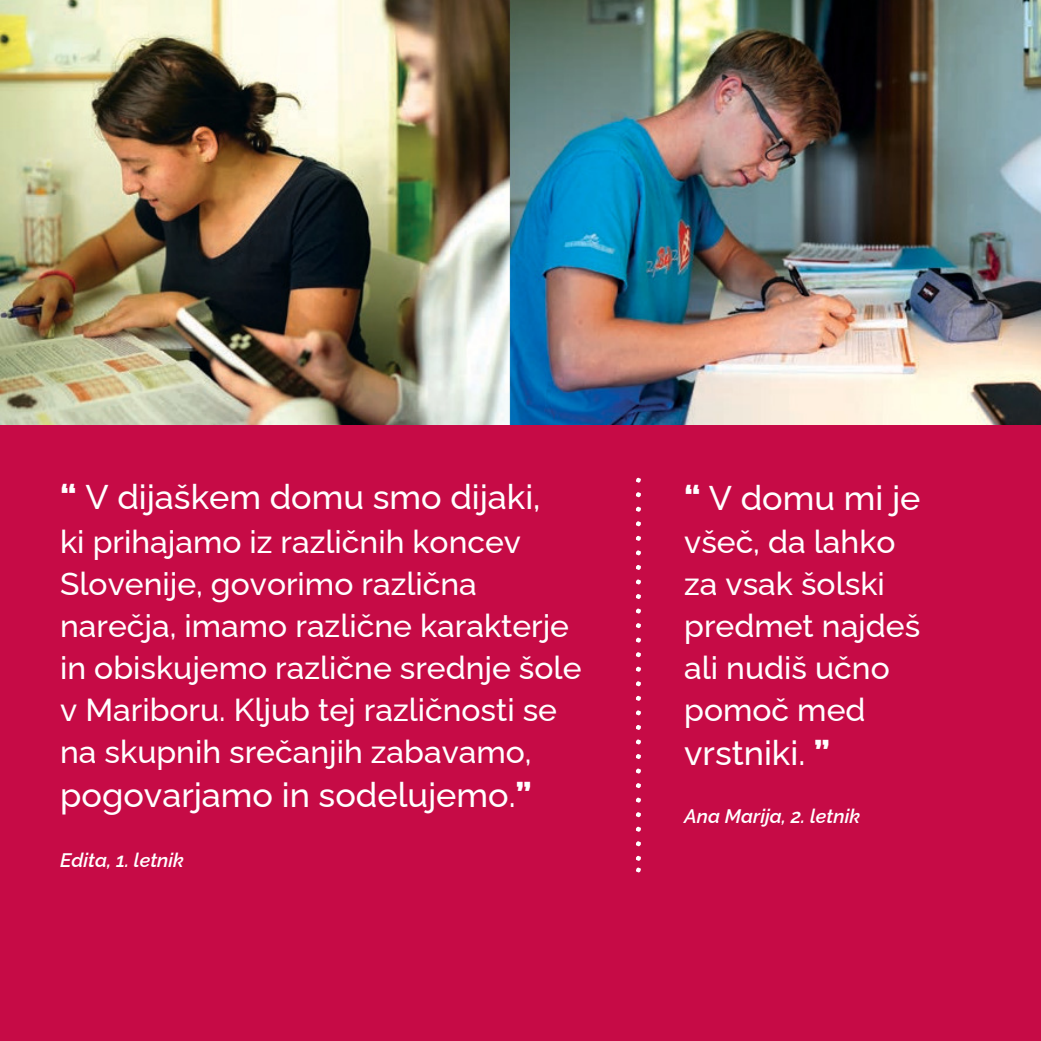
<style>
.page{position:relative;width:1041px;height:1041px;background:#c60b46}
.page>*{position:absolute;margin:0;border:0;box-sizing:border-box;transform-origin:0 0}
.t1{font:500 34.3px "Raleway";color:#fff}
.t2{font:500 31.85px/42px "Raleway";color:#fff}
.t3{font:italic 600 19.6px "Raleway";color:#fff}
.s1{font-weight:800}
</style>
<div class="page">
<img style="left:0;top:0;width:1041px;height:424px">
<svg style="left:636px;top:478px;width:5px;height:394px"></svg>
<p class="t1" style="left:60px;top:470px;width:482px"><span class="s1">“</span> V dijaškem domu smo dijaki,</p>
<p class="t2" style="left:60px;top:517px;width:523px">ki prihajamo iz različnih koncev Slovenije, govorimo različna narečja, imamo različne karakterje in obiskujemo različne srednje šole v Mariboru. Kljub tej različnosti se na skupnih srečanjih zabavamo,</p>
<p class="t1" style="left:60px;top:768px;width:473px">pogovarjamo in sodelujemo.<span class="s1">”</span></p>
<p class="t3" style="left:60px;top:844px;width:125px">Edita, 1. letnik</p>
<p class="t1" style="left:684px;top:470px;width:238px"><span class="s1">“</span> V domu mi je</p>
<p class="t2" style="left:684px;top:517px;width:238px">všeč, da lahko za vsak šolski predmet najdeš ali nudiš učno pomoč med</p>
<p class="t1" style="left:684px;top:726px;width:148px">vrstniki. <span class="s1">”</span></p>
<p class="t3" style="left:684px;top:800px;width:177px">Ana Marija, 2. letnik</p>
</div>
